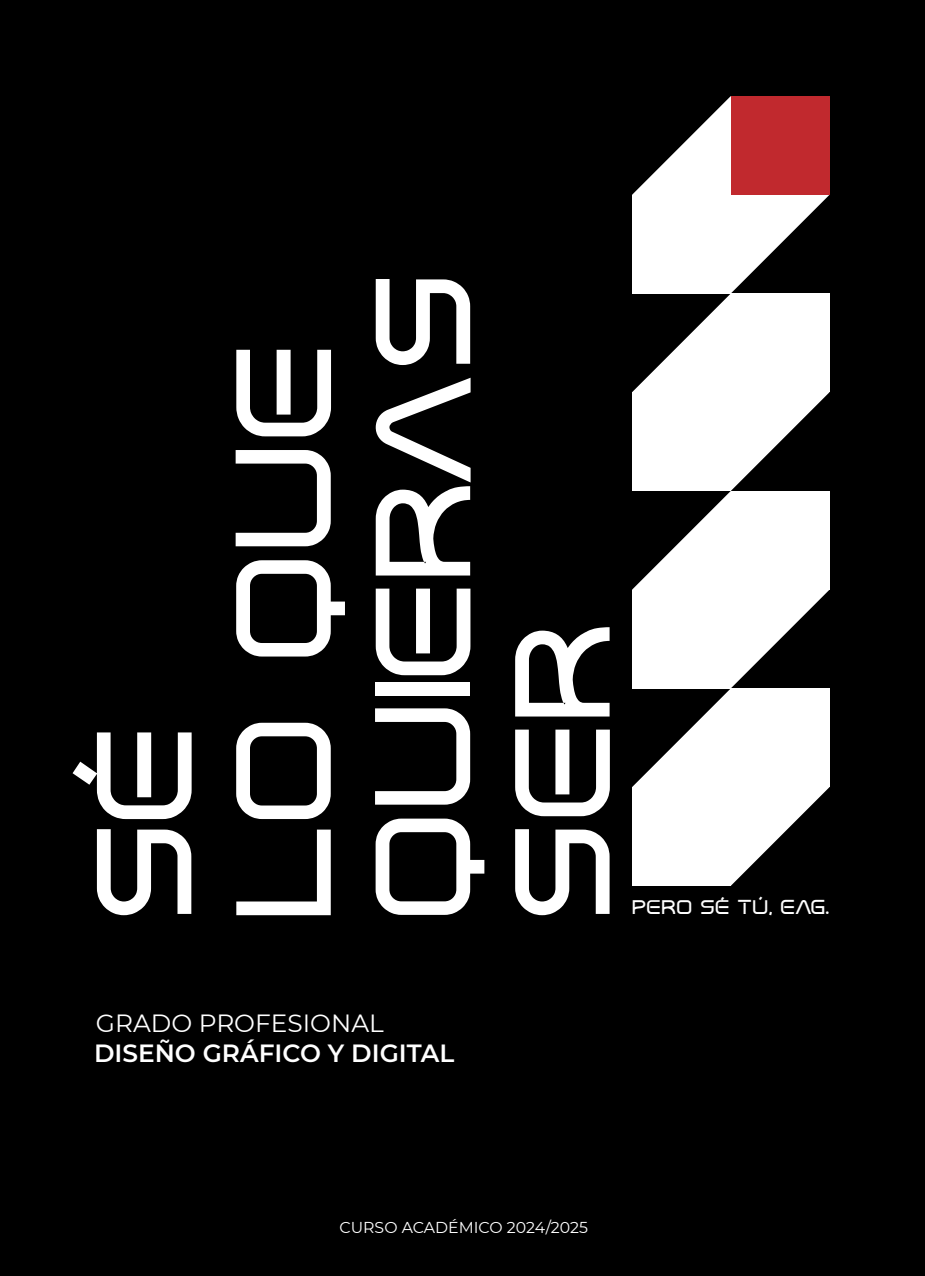
<style>
.page{position:relative;width:925px;height:1276px;background:#000}
.page>*{position:absolute;margin:0;border:0;box-sizing:border-box;transform-origin:0 0}
.t1{font:700 142.42px/139.3px "Stange";color:#fff}
.t2{font:600 24.75px "Montserrat";color:#fff}
.t3{font:24.75px "Montserrat";color:#fff}
.t4{font:700 21.15px "Stange";color:#fff}
.t5{font:15.75px "Montserrat";color:#fff}
</style>
<div class="page">
<svg style="left:632px;top:96px;width:197px;height:790px"></svg>
<div style="left:731px;top:96px;width:98px;height:99px;background:#c1292e"></div>
<h1 class="t1" style="left:77px;top:920px;width:650px;rotate:-90deg">SÉ<br>LO QUE<br>QUIERAS<br>SER</h1>
<h3 class="t4" style="left:632px;top:896px;width:199px">PERO SÉ TÚ, EAG.</h3>
<h2 class="t3" style="left:96px;top:1006px;width:289px">GRADO PROFESIONAL</h2>
<h2 class="t2" style="left:94px;top:1035px;width:362px">DISEÑO GRÁFICO Y DIGITAL</h2>
<p class="t5" style="left:339px;top:1216px;width:250px">CURSO ACADÉMICO 2024/2025</p>
</div>
